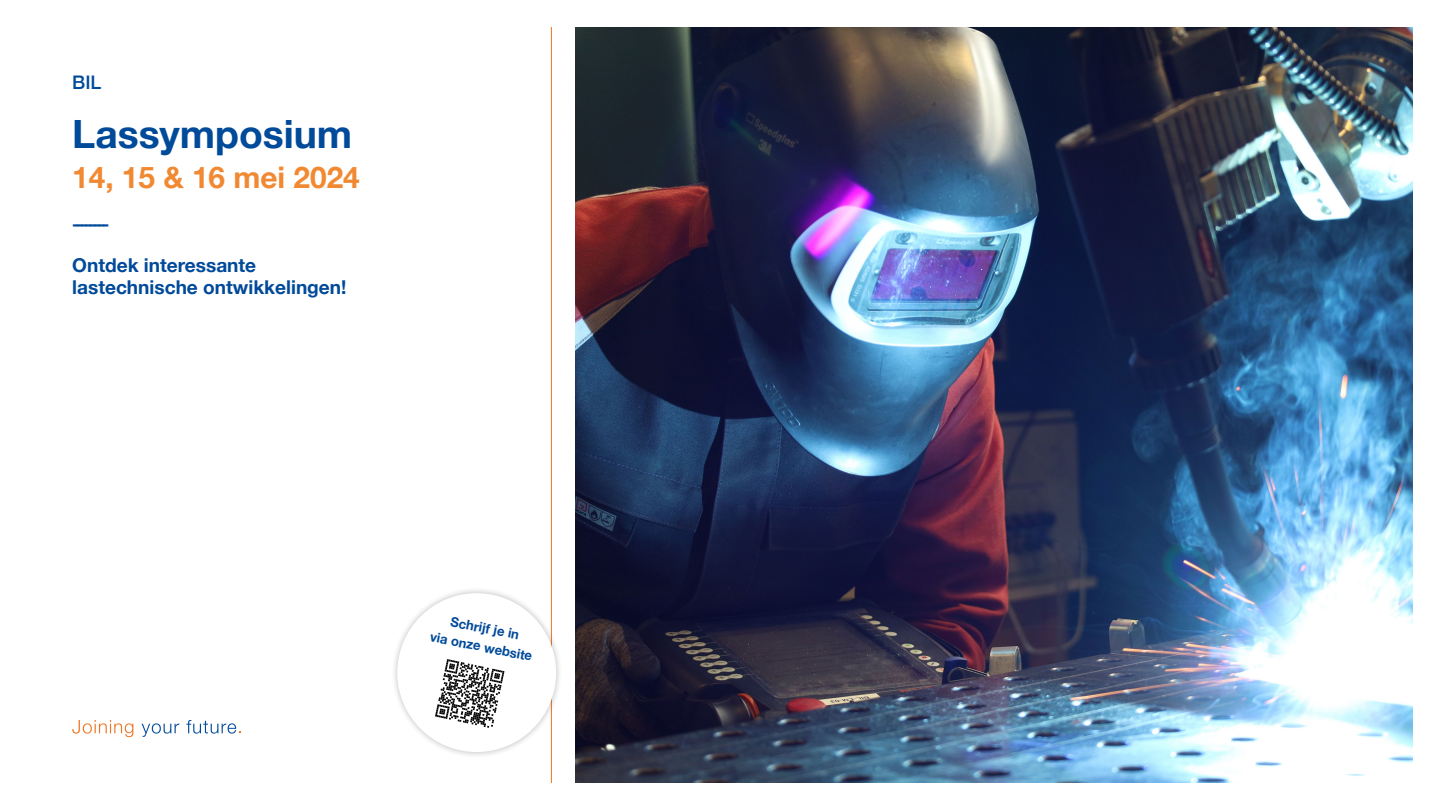
<style>
.page{position:relative;width:1440px;height:810px;background:#fff}
.page>*{position:absolute;margin:0;border:0;box-sizing:border-box;transform-origin:0 0}
.t1{font:700 39px "Helvetica Neue";color:#004a9a}
.t2{font:700 29.78px "Helvetica Neue";color:#f18932}
.t3{font:700 19.05px/22.6px "Helvetica Neue";color:#004a9a}
.t4{font:500 18.75px "Helvetica Neue";color:#004a9a}
.t5{font:700 17.17px "Helvetica Neue";color:#004a9a}
.t6{font:700 13.35px/18.7px "Helvetica Neue";color:#004a9a;text-align:center}
</style>
<div class="page">
<hr style="left:551px;top:27px;width:1px;height:756px;background:#ee7521">
<svg style="left:72px;top:720px;width:61px;height:17px"></svg>
<svg style="left:142px;top:723px;width:37px;height:14px"></svg>
<svg style="left:186px;top:720px;width:55px;height:14px"></svg>
<img style="left:575px;top:27px;width:838px;height:756px">
<svg style="left:394px;top:586px;width:166px;height:173px"></svg>
<p class="t4" style="left:72px;top:68px;width:31px">BIL</p>
<h1 class="t1" style="left:72px;top:104px;width:281px">Lassymposium</h1>
<h2 class="t2" style="left:72px;top:155px;width:289px">14, 15 &amp; 16 mei 2024</h2>
<p class="t5" style="left:72px;top:211px;width:39px">--------</p>
<p class="t3" style="left:72px;top:254px;width:276px">Ontdek interessante lastechnische ontwikkelingen!</p>
<p class="t6" style="left:436px;top:609px;width:105px;rotate:11deg">Schrijf je in<br>via onze website</p>
</div>
